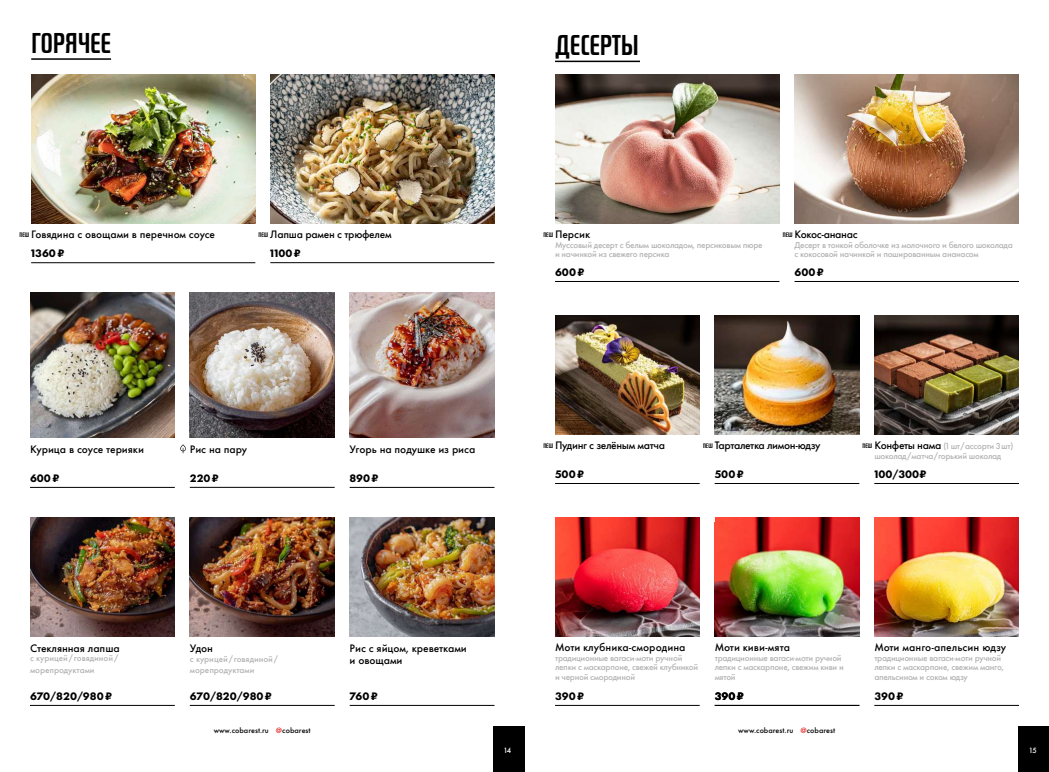
<style>
.page{position:relative;width:1049px;height:772px;background:#fff}
.page>*{position:absolute;margin:0;border:0;box-sizing:border-box;transform-origin:0 0}
.t1{font:30px "Futura Now Display Var";letter-spacing:.01em;color:#000}
.t2{font:10px/12px "Futura Now Var";letter-spacing:-.01em;color:#000}
.t3{font:10px "Futura Now Var";letter-spacing:-.04em;color:#000}
.t4{font:9.9px "Futura Now Var";letter-spacing:-.01em;color:#000}
.t5{font:9.9px "Futura Now Var";letter-spacing:-.03em;color:#000}
.t6{font:8px/9.6px "Futura Now Var";letter-spacing:-.04em;color:#b3b2b2}
.t7{font:8px/11.9px "Futura Now Var";letter-spacing:-.01em;color:#b3b2b2}
.t8{font:7px "Futura Now Var";color:#000}
.t9{font:7px "Futura Now Var";color:#fff}
.t10{font:6.9px "Futura Now Display Var";letter-spacing:.01em;color:#000}
.s1{font-family:"Futura Now Display Var";font-size:6.9px}
.s2{font-size:10px}
.s3{font-size:10px;color:#000}
.s4{color:#e41a16}
</style>
<div class="page">
<hr style="left:31px;top:58px;width:80px;height:2px;background:#000">
<img style="left:31px;top:74px;width:224px;height:149px">
<img style="left:270px;top:74px;width:224px;height:149px">
<hr style="left:31px;top:262px;width:224px;height:1px;background:#000">
<hr style="left:270px;top:262px;width:224px;height:1px;background:#000">
<img style="left:30px;top:292px;width:145px;height:145px">
<img style="left:190px;top:292px;width:145px;height:145px">
<img style="left:350px;top:292px;width:144px;height:145px">
<hr style="left:30px;top:486px;width:145px;height:1px;background:#000">
<svg style="left:180px;top:444px;width:6px;height:9px"></svg>
<hr style="left:190px;top:486px;width:145px;height:1px;background:#000">
<hr style="left:350px;top:486px;width:144px;height:1px;background:#000">
<img style="left:30px;top:517px;width:145px;height:119px">
<img style="left:190px;top:517px;width:145px;height:119px">
<img style="left:350px;top:517px;width:144px;height:119px">
<hr style="left:30px;top:704px;width:145px;height:1px;background:#000">
<hr style="left:190px;top:704px;width:145px;height:1px;background:#000">
<hr style="left:350px;top:704px;width:144px;height:1px;background:#000">
<hr style="left:555px;top:61px;width:85px;height:1px;background:#000">
<img style="left:555px;top:517px;width:145px;height:118px">
<img style="left:715px;top:517px;width:144px;height:118px">
<img style="left:874px;top:517px;width:145px;height:118px">
<hr style="left:555px;top:704px;width:145px;height:1px;background:#000">
<hr style="left:715px;top:704px;width:144px;height:1px;background:#000">
<hr style="left:874px;top:704px;width:145px;height:1px;background:#000">
<img style="left:555px;top:74px;width:224px;height:149px">
<img style="left:794px;top:74px;width:225px;height:149px">
<hr style="left:555px;top:281px;width:224px;height:1px;background:#000">
<hr style="left:794px;top:281px;width:225px;height:1px;background:#000">
<img style="left:555px;top:315px;width:145px;height:119px">
<img style="left:715px;top:315px;width:144px;height:119px">
<img style="left:874px;top:315px;width:145px;height:119px">
<hr style="left:555px;top:482px;width:145px;height:1px;background:#000">
<hr style="left:715px;top:482px;width:144px;height:1px;background:#000">
<hr style="left:874px;top:482px;width:145px;height:1px;background:#000">
<div style="left:493px;top:726px;width:31px;height:45px;background:#000"></div>
<div style="left:1019px;top:726px;width:30px;height:45px;background:#000"></div>
<h1 class="t1" style="left:31px;top:23px;width:81px">ГОРЯЧЕЕ</h1>
<h1 class="t1" style="left:555px;top:26px;width:85px">ДЕСЕРТЫ</h1>
<p class="t4" style="left:19px;top:226px;width:197px"><span class="s1">NEW</span> Говядина с овощами в перечном соусе</p>
<p class="t5" style="left:270px;top:226px;width:123px">Лапша рамен с трюфелем</p>
<p class="t2" style="left:31px;top:246px;width:35px">1360 ₽</p>
<p class="t10" style="left:259px;top:230px;width:11px">NEW</p>
<p class="t4" style="left:270px;top:245px;width:32px">1100 ₽</p>
<p class="t2" style="left:555px;top:227px;width:37px">Персик</p>
<p class="t6" style="left:555px;top:239px;width:209px">Муссовый десерт с белым шоколадом, персиковым пюре и начинкой из свежего персика</p>
<p class="t10" style="left:543px;top:230px;width:11px">NEW</p>
<p class="t3" style="left:794px;top:226px;width:65px">Кокос-ананас</p>
<p class="t6" style="left:794px;top:239px;width:220px">Десерт в тонкой оболочке из молочного и белого шоколада с кокосовой начинкой и пошированным ананасом</p>
<p class="t10" style="left:783px;top:230px;width:11px">NEW</p>
<p class="t2" style="left:555px;top:265px;width:31px">600 ₽</p>
<p class="t2" style="left:794px;top:265px;width:31px">600 ₽</p>
<p class="t2" style="left:30px;top:441px;width:115px">Курица в соусе терияки</p>
<p class="t4" style="left:190px;top:440px;width:59px"><span class="s2">Рис</span> на пару</p>
<p class="t2" style="left:350px;top:441px;width:127px">Угорь на подушке из риса</p>
<p class="t2" style="left:30px;top:471px;width:31px">600 ₽</p>
<p class="t4" style="left:190px;top:469px;width:30px">220 ₽</p>
<p class="t2" style="left:350px;top:471px;width:30px">890 ₽</p>
<p class="t3" style="left:555px;top:437px;width:112px">Пудинг с зелёным матча</p>
<p class="t3" style="left:715px;top:437px;width:107px">Тарталетка лимон-юдзу</p>
<p class="t6" style="left:874px;top:440px;width:140px"><span class="s3">Конфеты нама</span> (1 шт/ассорти 3шт) шоколад/матча/горький шоколад</p>
<p class="t10" style="left:543px;top:441px;width:11px">NEW</p>
<p class="t10" style="left:703px;top:441px;width:11px">NEW</p>
<p class="t10" style="left:863px;top:441px;width:11px">NEW</p>
<p class="t2" style="left:555px;top:467px;width:30px">500 ₽</p>
<p class="t2" style="left:715px;top:467px;width:30px">500 ₽</p>
<p class="t2" style="left:874px;top:467px;width:53px">100/300₽</p>
<p class="t2" style="left:30px;top:640px;width:91px">Стеклянная лапша</p>
<p class="t7" style="left:30px;top:651px;width:90px">с курицей/говядиной/ морепродуктами</p>
<p class="t2" style="left:190px;top:641px;width:25px">Удон</p>
<p class="t7" style="left:190px;top:651px;width:90px">с курицей/говядиной/ морепродуктами</p>
<p class="t2" style="left:350px;top:640px;width:119px">Рис с яйцом, креветками и овощами</p>
<p class="t2" style="left:555px;top:640px;width:132px">Моти клубника-смородина</p>
<p class="t6" style="left:555px;top:652px;width:145px">традиционные вагаси-моти ручной лепки c маскарпоне, свежей клубникой и черной смородиной</p>
<p class="t2" style="left:715px;top:640px;width:77px">Моти киви-мята</p>
<p class="t6" style="left:715px;top:652px;width:131px">традиционные вагаси-моти ручной лепки с маскарпоне, свежим киви и мятой</p>
<p class="t2" style="left:874px;top:640px;width:133px">Моти манго-апельсин юдзу</p>
<p class="t6" style="left:874px;top:652px;width:131px">традиционные вагаси-моти ручной лепки с маскарпоне, свежим манго, апельсином и соком юдзу</p>
<p class="t2" style="left:30px;top:688px;width:83px">670/820/980 ₽</p>
<p class="t2" style="left:190px;top:688px;width:83px">670/820/980 ₽</p>
<p class="t2" style="left:350px;top:688px;width:30px">760 ₽</p>
<p class="t2" style="left:555px;top:688px;width:30px">390 ₽</p>
<p class="t2" style="left:715px;top:688px;width:30px">390 ₽</p>
<p class="t2" style="left:874px;top:688px;width:30px">390 ₽</p>
<p class="t8" style="left:214px;top:723px;width:98px">www.cobarest.ru <span class="s4">@</span>cobarest</p>
<p class="t8" style="left:738px;top:723px;width:98px">www.cobarest.ru <span class="s4">@</span>cobarest</p>
<p class="t9" style="left:504px;top:743px;width:8px">14</p>
<p class="t9" style="left:1030px;top:743px;width:8px">15</p>
</div>
